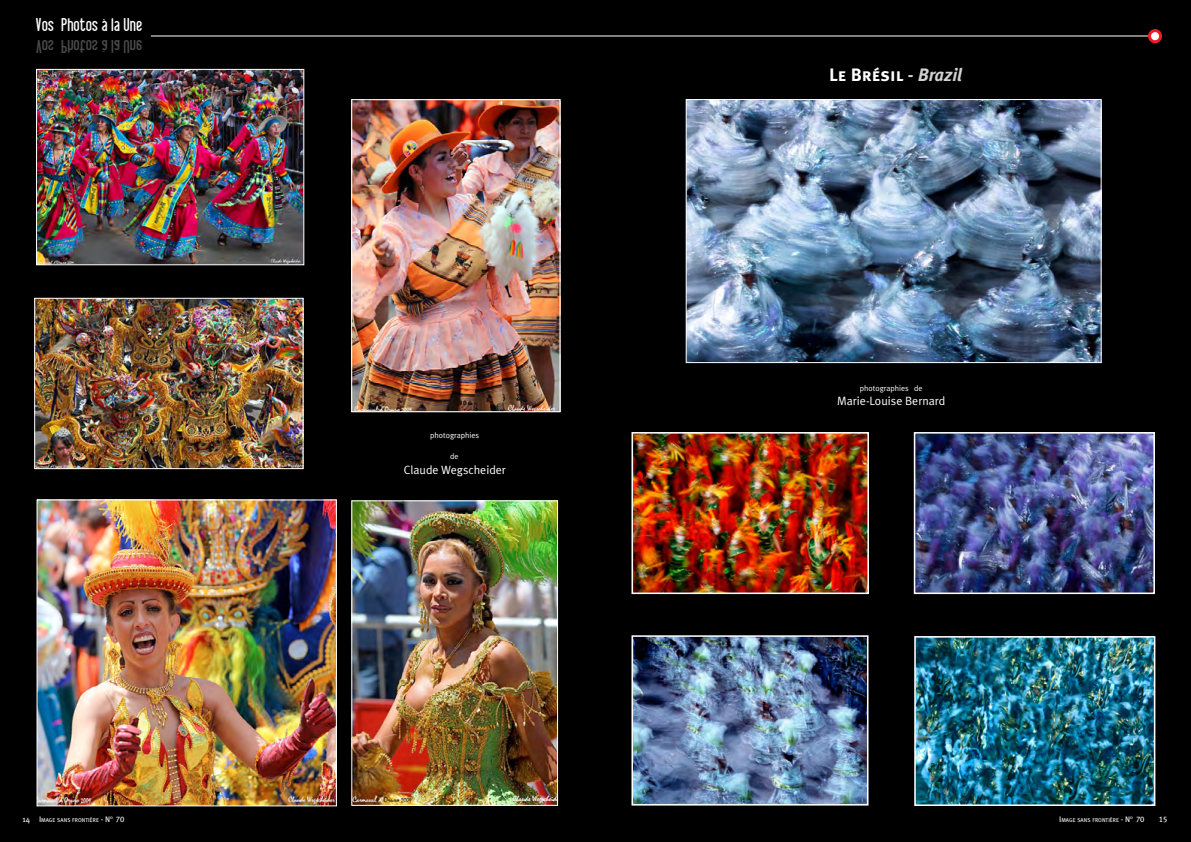
<style>
.page{position:relative;width:1191px;height:842px;background:#000}
.page>*{position:absolute;margin:0;border:0;box-sizing:border-box;transform-origin:0 0}
.t1{font:18px "Libel Suit";color:#fff}
.t2{font:18px "Meta Plus Bold Caps";color:#fff}
.t3{font:12px "Meta Plus Normal";color:#fff}
.t4{font:8px "Meta Plus Normal";color:#fff}
.t5{font:8px "Meta Plus Book Caps";color:#fff}
.t6{font:5.6px "Meta Plus";letter-spacing:.005em;color:#fff}
.s1{font-size:8px}
.s2{font-family:"Meta Plus Book Caps";font-size:8px}
.s3{font-family:"Meta Plus";font-weight:700;font-style:italic;color:#d2d2d2}
</style>
<div class="page">
<hr style="left:151px;top:36px;width:1004px;height:1px;background:#fff">
<div style="left:1149px;top:31px;width:11px;height:11px;background:#fff;border-radius:50%"></div>
<div style="left:1148px;top:29px;width:14px;height:14px;border:3px solid #ed1d24;border-radius:50%"></div>
<img style="left:36px;top:300px;width:265px;height:167px">
<div style="left:34px;top:298px;width:269px;height:171px;border:1px solid #fff"></div>
<img style="left:687px;top:101px;width:412px;height:260px">
<div style="left:685px;top:99px;width:416px;height:264px;border:1px solid #fff"></div>
<img style="left:634px;top:435px;width:232px;height:156px">
<div style="left:631px;top:432px;width:238px;height:162px;border:2px solid #fff"></div>
<img style="left:916px;top:435px;width:236px;height:156px">
<div style="left:913px;top:432px;width:242px;height:162px;border:2px solid #fff"></div>
<img style="left:917px;top:639px;width:235px;height:164px">
<div style="left:914px;top:636px;width:241px;height:170px;border:2px solid #fff"></div>
<img style="left:634px;top:638px;width:231px;height:164px">
<div style="left:631px;top:635px;width:237px;height:170px;border:2px solid #fff"></div>
<img style="left:353px;top:502px;width:203px;height:302px">
<div style="left:351px;top:500px;width:207px;height:306px;border:1px solid #fff"></div>
<img style="left:39px;top:501px;width:296px;height:303px">
<div style="left:37px;top:499px;width:300px;height:307px;border:1px solid #fff"></div>
<img style="left:38px;top:71px;width:264px;height:192px">
<div style="left:36px;top:69px;width:268px;height:196px;border:1px solid #fff"></div>
<img style="left:353px;top:101px;width:205px;height:309px">
<div style="left:351px;top:99px;width:209px;height:313px;border:1px solid #fff"></div>
<h1 class="t1" style="left:35px;top:16px;width:108px">Vos Photos à la Une</h1>
<p class="t6" style="left:22px;top:817px;width:103px"><span class="s1">14</span> <span class="s1">I</span>MAGE SANS FRONTI ÈRE <span class="s1">-</span> <span class="s2">N</span><sup>o</sup> <span class="s2">70</span></p>
<h3 class="t4" style="left:430px;top:431px;width:51px">photographies</h3>
<h3 class="t4" style="left:450px;top:452px;width:10px">de</h3>
<h2 class="t3" style="left:404px;top:463px;width:104px">Claude Wegscheider</h2>
<h1 class="t2" style="left:829px;top:64px;width:135px">Le Brésil <span class="s3">- Brazil</span></h1>
<h3 class="t4" style="left:860px;top:383px;width:64px">photographies de</h3>
<h2 class="t3" style="left:837px;top:394px;width:109px">Marie-Louise Bernard</h2>
<p class="t6" style="left:1059px;top:817px;width:87px"><span class="s1">I</span>MAGE SANS FRONTI ÈRE <span class="s1">-</span> <span class="s2">N</span><sup>o</sup> <span class="s2">70</span></p>
<h3 class="t5" style="left:1159px;top:815px;width:10px">15</h3>
</div>
